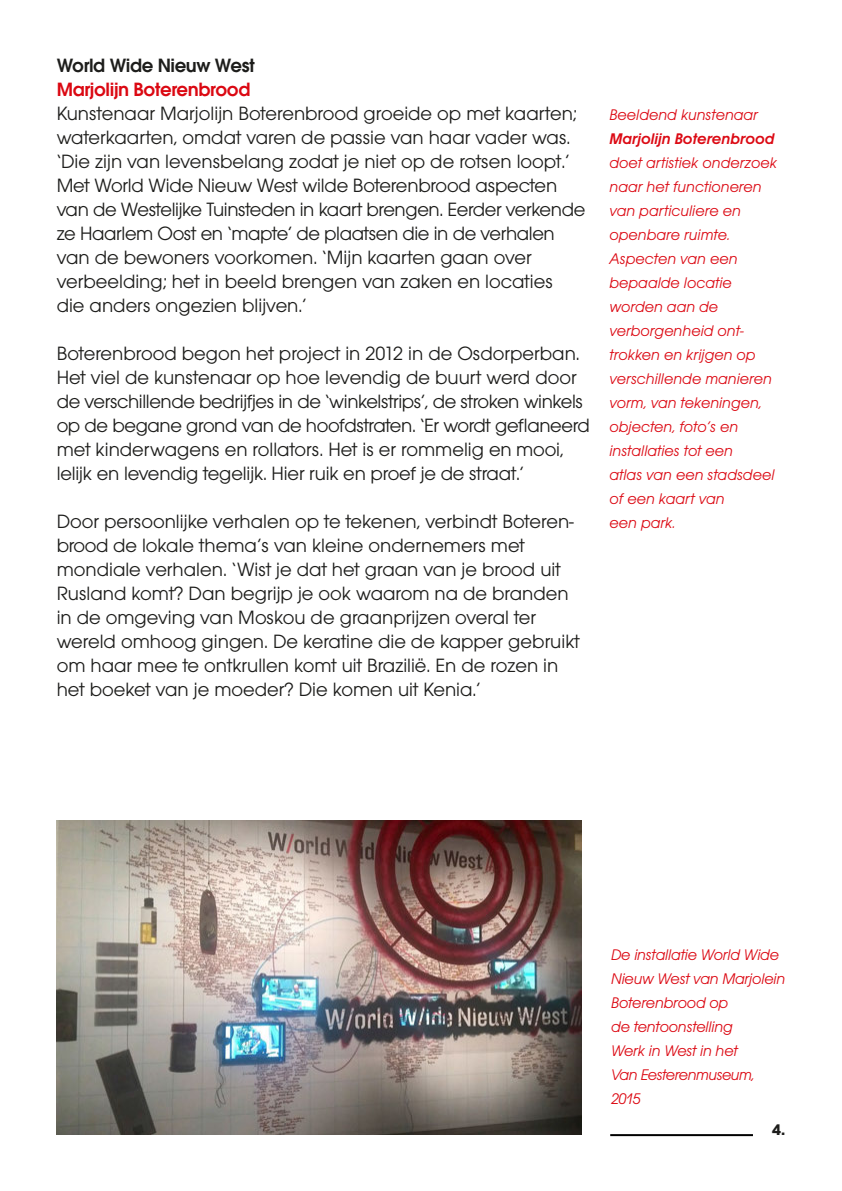
<style>
.page{position:relative;width:842px;height:1191px;background:#fff}
.page>*{position:absolute;margin:0;border:0;box-sizing:border-box;transform-origin:0 0}
.t1{font:20px/24px "Avant Gar Got Itc T";color:#1d1d1b}
.t2{font:20px/24px "Avant Gar Got Itc T";letter-spacing:-.02em;color:#1d1d1b}
.t3{font:600 20px "Avant Gar Got Itc T";letter-spacing:-.02em;color:#db0812}
.t4{font:600 20px "Avant Gar Got Itc T";letter-spacing:-.02em;color:#1d1d1b}
.t5{font:16px/24px "Avant Gar Got Itc T Book Obli";color:#dc0a14}
.t6{font:16px/24px "Avant Gar Got Itc T Book Obli";letter-spacing:-.03em;color:#dc0a14}
.t7{font:700 16px "Avant Gar Got Itc T";color:#1d1d1b}
.s1{font-family:"Avant Gar Got Itc T Demi Obli"}
</style>
<div class="page">
<hr style="left:610px;top:1134px;width:143px;height:2px;background:#000">
<img style="left:57px;top:820px;width:525px;height:314px">
<p class="t4" style="left:57px;top:54px;width:200px">World Wide Nieuw West</p>
<p class="t3" style="left:57px;top:78px;width:195px">Marjolijn Boterenbrood</p>
<p class="t1" style="left:57px;top:101px;width:530px">Kunstenaar Marjolijn Boterenbrood groeide op met kaarten; waterkaarten, omdat varen de passie van haar vader was. ‘Die zijn van levensbelang zodat je niet op de rotsen loopt.’ Met World Wide Nieuw West wilde Boterenbrood aspecten van de Westelijke Tuinsteden in kaart brengen. Eerder verkende ze Haarlem Oost en ‘mapte’ de plaatsen die in de verhalen</p>
<p class="t1" style="left:57px;top:245px;width:477px">van de bewoners voorkomen. ‘Mijn kaarten gaan over</p>
<p class="t1" style="left:57px;top:269px;width:498px">verbeelding; het in beeld brengen van zaken en locaties</p>
<p class="t1" style="left:57px;top:293px;width:251px">die anders ongezien blijven.’</p>
<p class="t1" style="left:57px;top:341px;width:525px">Boterenbrood begon het project in 2012 in de Osdorperban.</p>
<p class="t1" style="left:57px;top:365px;width:522px">Het viel de kunstenaar op hoe levendig de buurt werd door</p>
<p class="t2" style="left:57px;top:389px;width:535px">de verschillende bedrijfjes in de ‘winkelstrips’, de stroken winkels op de begane grond van de hoofdstraten. ‘Er wordt geflaneerd met kinderwagens en rollators. Het is er rommelig en mooi, lelijk en levendig tegelijk. Hier ruik en proef je de straat.’</p>
<p class="t1" style="left:57px;top:509px;width:519px">Door persoonlijke verhalen op te tekenen, verbindt Boteren-</p>
<p class="t1" style="left:57px;top:533px;width:470px">brood de lokale thema’s van kleine ondernemers met</p>
<p class="t1" style="left:57px;top:557px;width:513px">mondiale verhalen. ‘Wist je dat het graan van je brood uit<br>Rusland komt? Dan begrijp je ook waarom na de branden</p>
<p class="t1" style="left:57px;top:605px;width:481px">in de omgeving van Moskou de graanprijzen overal ter</p>
<p class="t1" style="left:57px;top:629px;width:525px">wereld omhoog gingen. De keratine die de kapper gebruikt om haar mee te ontkrullen komt uit Brazilië. En de rozen in</p>
<p class="t1" style="left:57px;top:677px;width:425px">het boeket van je moeder? Die komen uit Kenia.’</p>
<p class="t5" style="left:609px;top:102px;width:169px">Beeldend kunstenaar<br><span class="s1">Marjolijn Boterenbrood </span>doet artistiek onderzoek naar het functioneren van particuliere en openbare ruimte.</p>
<p class="t5" style="left:609px;top:246px;width:129px">Aspecten van een</p>
<p class="t5" style="left:609px;top:270px;width:124px">bepaalde locatie</p>
<p class="t5" style="left:609px;top:294px;width:110px">worden aan de</p>
<p class="t5" style="left:609px;top:318px;width:164px">verborgenheid ont&shy;trokken en krijgen op verschillende manieren vorm, van tekeningen, objecten, foto’s en</p>
<p class="t5" style="left:609px;top:438px;width:125px">installaties tot een</p>
<p class="t5" style="left:609px;top:462px;width:166px">atlas van een stadsdeel of een kaart van</p>
<p class="t5" style="left:609px;top:510px;width:68px">een park.</p>
<p class="t5" style="left:611px;top:942px;width:176px">De installatie World Wide<br>Nieuw West van Marjolein<br>Boterenbrood op</p>
<p class="t5" style="left:611px;top:1014px;width:123px">de tentoonstelling</p>
<p class="t5" style="left:611px;top:1038px;width:128px">Werk in West in het</p>
<p class="t6" style="left:611px;top:1062px;width:145px">Van Eesterenmuseum,<br>2015</p>
<p class="t7" style="left:772px;top:1119px;width:14px">4.</p>
</div>
